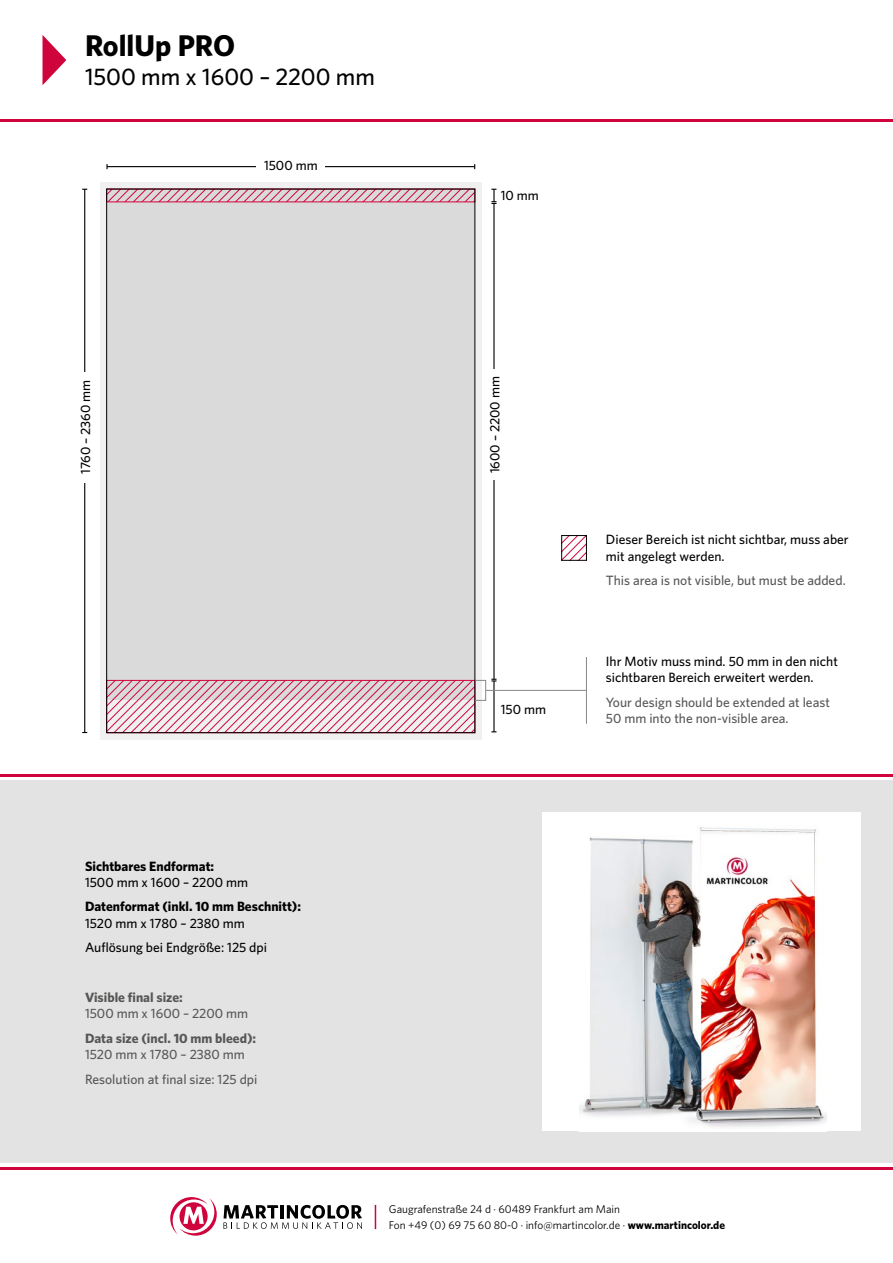
<style>
.page{position:relative;width:893px;height:1263px;background:#fff}
.page>*{position:absolute;margin:0;border:0;box-sizing:border-box;transform-origin:0 0}
.t1{font:700 30px "Whitney";color:#000}
.t2{font:500 24px "Whitney";color:#000}
.t3{font:500 13.5px/16.2px "Whitney";color:#000}
.t4{font:500 13.5px/24.8px "Whitney";color:#575756}
.t5{font:700 13.5px "Whitney";color:#000}
.t6{font:700 13.5px "Whitney";color:#575756}
.t7{font:11.25px/16px "Whitney";color:#000}
.s1{font-weight:700}
</style>
<div class="page">
<div style="left:0;top:780px;width:893px;height:383px;background:#e3e3e3"></div>
<hr style="left:0;top:119px;width:893px;height:2px;background:#d0043c">
<hr style="left:0;top:774px;width:893px;height:2px;background:#d0043c">
<hr style="left:0;top:1167px;width:893px;height:2px;background:#d0043c">
<svg style="left:223px;top:1205px;width:139px;height:24px"></svg>
<svg style="left:170px;top:1197px;width:47px;height:38px"></svg>
<svg style="left:375px;top:1205px;width:1px;height:24px"></svg>
<div style="left:542px;top:812px;width:319px;height:319px;background:#fff"></div>
<img style="left:579px;top:827px;width:247px;height:300px">
<svg style="left:43px;top:35px;width:23px;height:50px"></svg>
<hr style="left:107px;top:166px;width:368px;height:1px;background:#000">
<div style="left:257px;top:156px;width:68px;height:16px;background:#fff"></div>
<div style="left:100px;top:182px;width:382px;height:557px;background:#f0f0f0"></div>
<div style="left:107px;top:188px;width:368px;height:512px;background:#dadada"></div>
<svg style="left:108px;top:682px;width:365px;height:49px"></svg>
<div style="left:106px;top:680px;width:369px;height:53px;border:1px solid #d0043c"></div>
<svg style="left:563px;top:537px;width:22px;height:22px"></svg>
<div style="left:561px;top:535px;width:26px;height:26px;border:1px solid #000"></div>
<svg style="left:108px;top:191px;width:365px;height:9px"></svg>
<hr style="left:84px;top:189px;width:1px;height:543px;background:#000">
<hr style="left:493px;top:203px;width:2px;height:476px;background:#000">
<div style="left:486px;top:370px;width:16px;height:110px;background:#fff"></div>
<div style="left:77px;top:372px;width:16px;height:110px;background:#fff"></div>
<svg style="left:491px;top:189px;width:5px;height:15px"></svg>
<hr style="left:493px;top:681px;width:2px;height:51px;background:#000">
<div style="left:475px;top:680px;width:11px;height:21px;border:1px solid #878787"></div>
<hr style="left:486px;top:690px;width:100px;height:1px;background:#878787">
<hr style="left:586px;top:657px;width:1px;height:67px;background:#878787">
<h1 class="t1" style="left:85px;top:27px;width:152px">RollUp PRO</h1>
<h2 class="t2" style="left:85px;top:62px;width:292px">1500 mm x 1600 – 2200 mm</h2>
<p class="t3" style="left:264px;top:157px;width:55px">1500 mm</p>
<p class="t3" style="left:501px;top:187px;width:40px">10 mm</p>
<p class="t3" style="left:77px;top:474px;width:96px;rotate:-90deg">1760 – 2360 mm</p>
<p class="t3" style="left:486px;top:473px;width:99px;rotate:-90deg">1600 – 2200 mm</p>
<p class="t5" style="left:85px;top:858px;width:131px">Sichtbares Endformat:</p>
<p class="t3" style="left:85px;top:873px;width:165px">1500 mm x 1600 – 2200 mm</p>
<p class="t5" style="left:85px;top:898px;width:218px">Datenformat (inkl. 10 mm Beschnitt):</p>
<p class="t3" style="left:85px;top:910px;width:184px;line-height:24.8px">1520 mm x 1780 – 2380 mm<br>Auflösung bei Endgröße: 125 dpi</p>
<p class="t6" style="left:85px;top:989px;width:99px">Visible final size:</p>
<p class="t4" style="left:85px;top:1000px;width:165px">1500 mm x 1600 – 2200 mm</p>
<p class="t6" style="left:85px;top:1030px;width:173px">Data size (incl. 10 mm bleed):</p>
<p class="t4" style="left:85px;top:1041px;width:174px">1520 mm x 1780 – 2380 mm<br>Resolution at final size: 125 dpi</p>
<p class="t3" style="left:501px;top:701px;width:47px">150 mm</p>
<p class="t3" style="left:606px;top:531px;width:244px">Dieser Bereich ist nicht sichtbar, muss aber mit angelegt werden.</p>
<p class="t4" style="left:606px;top:568px;width:241px">This area is not visible, but must be added.</p>
<p class="t3" style="left:606px;top:653px;width:233px">Ihr Motiv muss mind. 50 mm in den nicht sichtbaren Bereich erweitert werden.</p>
<p class="t4" style="left:606px;top:694px;width:225px;line-height:16.2px">Your design should be extended at least<br>50 mm into the non-visible area.</p>
<p class="t7" style="left:389px;top:1200px;width:338px">Gaugrafenstraße 24 d · 60489 Frankfurt am Main<br>Fon +49 (0) 69 75 60 80-0 · info@martincolor.de · <span class="s1">www.martincolor.de</span></p>
</div>
